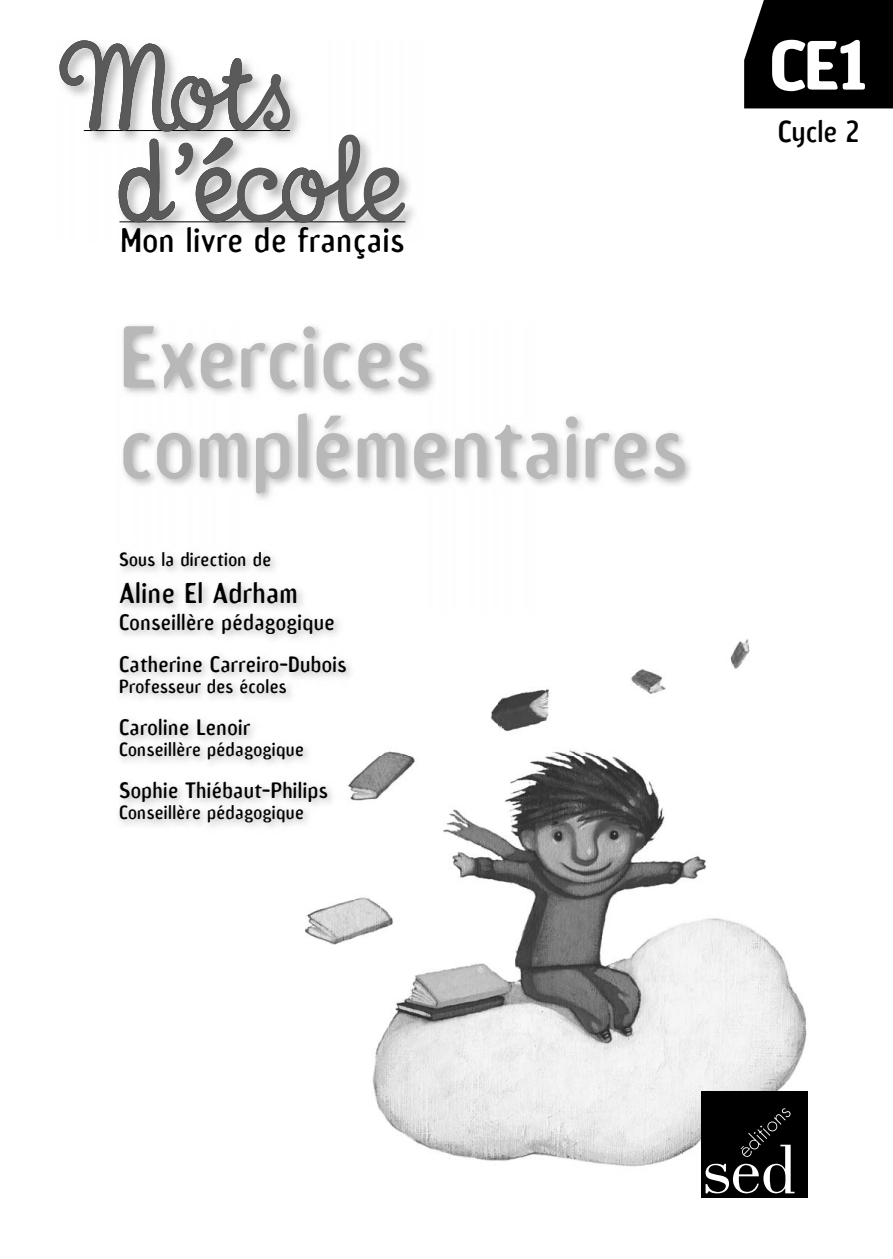
<style>
.page{position:relative;width:893px;height:1259px;background:#fff}
.page>*{position:absolute;margin:0;border:0;box-sizing:border-box;transform-origin:0 0}
.t1{font:82.5px/90px "Amoebia Sans";letter-spacing:.01em;color:#b8b8b8}
.t2{font:700 65.55px "Amoebia";color:#fff}
.t3{font:32.1px "Amoebia Sans";letter-spacing:.02em;color:#000}
.t4{font:28.5px "Amoebia Sans";color:#000}
.t5{font:27px "Amoebia Sans";letter-spacing:.02em;color:#000}
.t6{font:21px/42px "Amoebia Sans";letter-spacing:.02em;color:#000}
.t7{font:18px "Amoebia Sans";letter-spacing:.02em;color:#000}
</style>
<div class="page">
<img style="left:305px;top:899px;width:503px;height:299px">
<div style="left:744px;top:0;width:149px;height:108px;background:#000"></div>
<img style="left:120px;top:325px;width:571px;height:311px">
<img style="left:245px;top:614px;width:505px;height:285px">
<svg style="left:59px;top:40px;width:347px;height:183px"></svg>
<div style="left:702px;top:1091px;width:106px;height:106px;background:#000"></div>
<svg style="left:706px;top:1108px;width:88px;height:85px"></svg>
<h3 class="t3" style="left:120px;top:227px;width:286px">Mon livre de français</h3>
<h1 class="t1" style="left:119px;top:318px;width:569px">Exercices complémentaires</h1>
<p class="t7" style="left:119px;top:552px;width:154px">Sous la direction de</p>
<p class="t5" style="left:119px;top:582px;width:180px">Aline El Adrham</p>
<p class="t6" style="left:119px;top:603px;width:229px">Conseillère pédagogique<br>Catherine Carreiro-Dubois</p>
<p class="t7" style="left:119px;top:679px;width:169px">Professeur des écoles</p>
<p class="t6" style="left:119px;top:708px;width:133px">Caroline Lenoir</p>
<p class="t7" style="left:119px;top:742px;width:186px">Conseillère pédagogique</p>
<p class="t6" style="left:119px;top:771px;width:210px">Sophie Thiébaut-Philips</p>
<p class="t7" style="left:119px;top:805px;width:186px">Conseillère pédagogique</p>
<h2 class="t2" style="left:770px;top:31px;width:99px">CE1</h2>
<h3 class="t4" style="left:778px;top:120px;width:83px">Cycle 2</h3>
</div>
